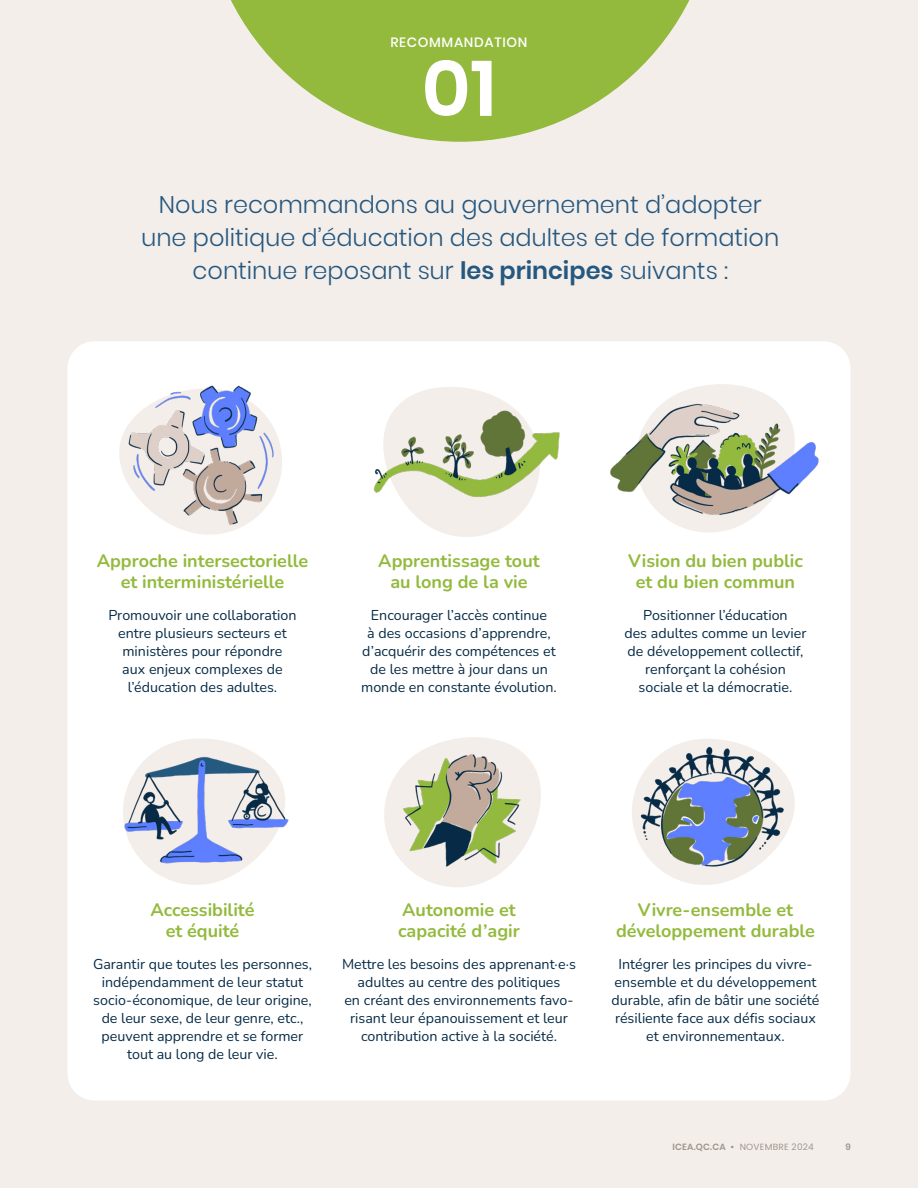
<style>
.page{position:relative;width:918px;height:1188px;background:#f4eeea}
.page>*{position:absolute;margin:0;border:0;box-sizing:border-box;transform-origin:0 0}
.t1{font:600 78px "Poppins";color:#fff}
.t2{font:300 24px/33px "Poppins";color:#255880;text-align:center}
.t3{font:700 18px/21px "Nunito";color:#93ba3d;text-align:center}
.t4{font:14.25px/18px "Nunito";color:#072b46;text-align:center}
.t5{font:500 13.5px "Poppins";letter-spacing:.05em;color:#fff}
.t6{font:9px "Poppins";letter-spacing:.025em;color:#9f958d}
.t7{font:600 9px "Poppins";color:#9f958d}
.s1{font-weight:600}
</style>
<div class="page">
<div style="left:68px;top:341px;width:782px;height:760px;background:#fff;border-radius:27px"></div>
<svg style="left:667px;top:739px;width:77px;height:146px"></svg>
<svg style="left:410px;top:387px;width:106px;height:150px"></svg>
<svg style="left:384px;top:737px;width:157px;height:150px"></svg>
<svg style="left:682px;top:384px;width:78px;height:149px"></svg>
<svg style="left:162px;top:738px;width:82px;height:147px"></svg>
<svg style="left:231px;top:0;width:459px;height:142px;fill:#93ba3d"></svg>
<img style="left:119px;top:385px;width:163px;height:150px">
<img style="left:610px;top:392px;width:209px;height:138px">
<img style="left:373px;top:397px;width:187px;height:121px">
<img style="left:632px;top:740px;width:163px;height:134px">
<img style="left:393px;top:747px;width:142px;height:129px">
<img style="left:123px;top:748px;width:166px;height:129px">
<p class="t5" style="left:391px;top:34px;width:138px">RECOMMANDATION</p>
<h1 class="t1" style="left:421px;top:43px;width:77px">01</h1>
<h2 class="t2" style="left:141px;top:188px;width:639px">Nous recommandons au gouvernement d’adopter une politique d’éducation des adultes et de formation continue reposant sur <span class="s1">les principes</span> suivants :</h2>
<p class="t3" style="left:97px;top:550px;width:213px">Approche intersectorielle et interministérielle</p>
<p class="t4" style="left:108px;top:605px;width:190px">Promouvoir une collaboration entre plusieurs secteurs et ministères pour répondre<br>aux enjeux complexes de l’éducation des adultes.</p>
<p class="t3" style="left:378px;top:550px;width:163px">Apprentissage tout au long de la vie</p>
<p class="t4" style="left:361px;top:605px;width:197px">Encourager l’accès continue<br>à des occasions d’apprendre, d’acquérir des compétences et de les mettre à jour dans un monde en constante évolution.</p>
<p class="t3" style="left:628px;top:550px;width:176px">Vision du bien public et du bien commun</p>
<p class="t4" style="left:624px;top:605px;width:184px">Positionner l’éducation<br>des adultes comme un levier de développement collectif, renforçant la cohésion sociale et la démocratie.</p>
<p class="t3" style="left:150px;top:899px;width:106px">Accessibilité et équité</p>
<p class="t4" style="left:93px;top:954px;width:220px">Garantir que toutes les personnes, indépendamment de leur statut socio-économique, de leur origine, de leur sexe, de leur genre, etc., peuvent apprendre et se former tout au long de leur vie.</p>
<p class="t3" style="left:398px;top:899px;width:123px;text-align:left">Autonomie et capacité d’agir</p>
<p class="t4" style="left:342px;top:954px;width:235px">Mettre les besoins des apprenant·e·s adultes au centre des politiques<br>en créant des environnements favo&shy;risant leur épanouissement et leur contribution active à la société.</p>
<p class="t3" style="left:616px;top:899px;width:200px">Vivre-ensemble et développement durable</p>
<p class="t4" style="left:612px;top:954px;width:209px">Intégrer les principes du vivre&shy;ensemble et du développement durable, afin de bâtir une société résiliente face aux défis sociaux et environnementaux.</p>
<p class="t6" style="left:673px;top:1142px;width:143px"><span class="s1">ICEA.QC.CA •</span> NOVEMBRE 2024</p>
<p class="t7" style="left:845px;top:1142px;width:7px">9</p>
</div>
